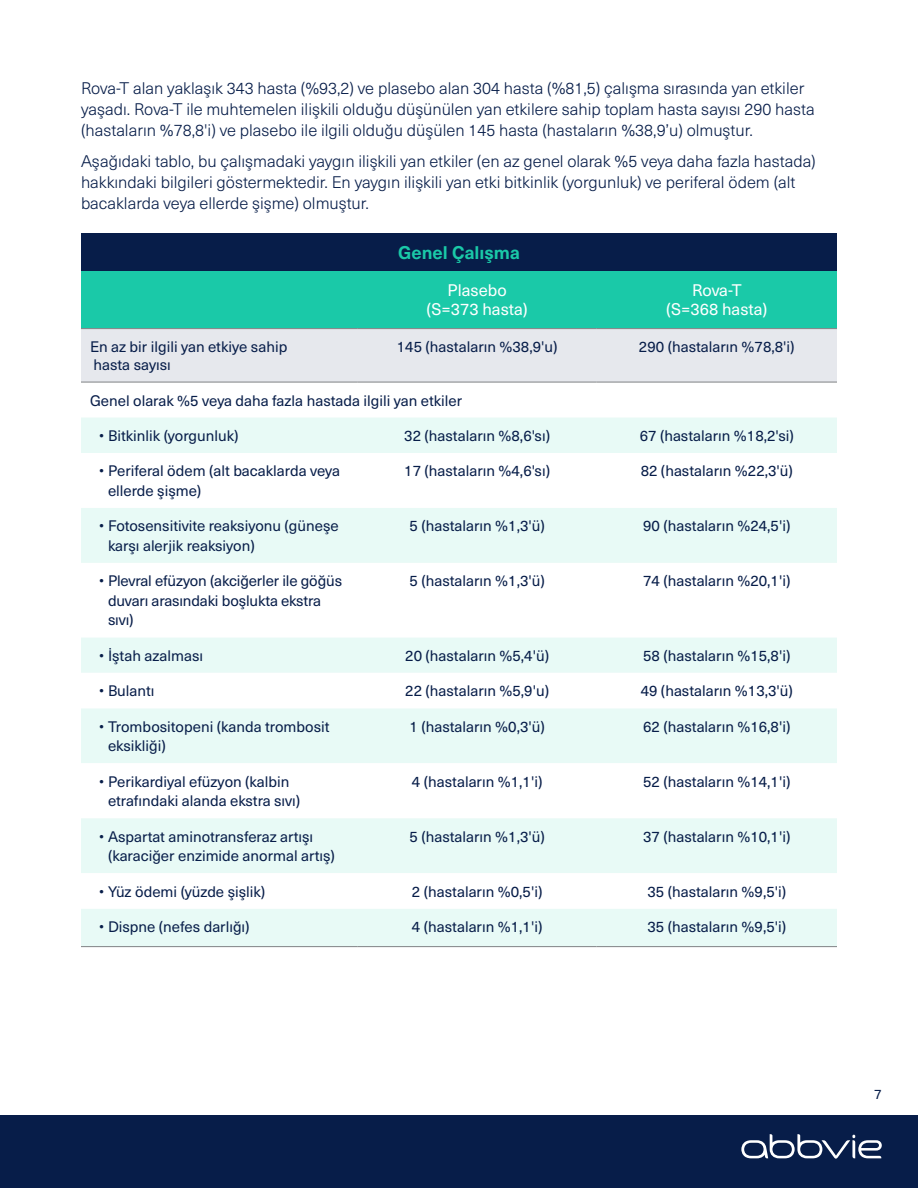
<style>
.page{position:relative;width:918px;height:1188px;background:#fff}
.page>*{position:absolute;margin:0;border:0;box-sizing:border-box;transform-origin:0 0}
.t1{font:700 18px "Neue Haas Unica Pro";color:#1ac9a8}
.t2{font:300 16.5px/21px "Neue Haas Unica Pro";color:#071d49}
.t3{font:16.5px/19.5px "Neue Haas Unica Pro";color:#fff;text-align:center}
.t4{font:15px/19.5px "Neue Haas Unica Pro";color:#071d49}
.t5{font:13.5px "Neue Haas Unica Pro";color:#071d49}
</style>
<div class="page">
<div style="left:0;top:1115px;width:918px;height:73px;background:#071d49"></div>
<div style="left:81px;top:233px;width:756px;height:38px;background:#071d49"></div>
<div style="left:81px;top:271px;width:756px;height:57px;background:#1ac9a8"></div>
<div style="left:81px;top:329px;width:756px;height:53px;background:#e6e8ed"></div>
<div style="left:81px;top:418px;width:756px;height:528px;background:#e8faf6"></div>
<svg style="left:81px;top:453px;width:756px;height:456px"></svg>
<hr style="left:81px;top:946px;width:277px;height:1px;background:#808285">
<hr style="left:358px;top:946px;width:239px;height:1px;background:#808285">
<hr style="left:597px;top:946px;width:240px;height:1px;background:#808285">
<hr style="left:81px;top:382px;width:277px;height:1px;background:#808285">
<hr style="left:358px;top:382px;width:239px;height:1px;background:#808285">
<hr style="left:597px;top:382px;width:240px;height:1px;background:#808285">
<hr style="left:81px;top:328px;width:277px;height:1px;background:#808285">
<hr style="left:358px;top:328px;width:239px;height:1px;background:#808285">
<hr style="left:597px;top:328px;width:240px;height:1px;background:#808285">
<svg style="left:741px;top:1134px;width:141px;height:25px"></svg>
<p class="t2" style="left:81px;top:78px;width:735px">Rova-T alan yaklaşık 343 hasta (%93,2) ve plasebo alan 304 hasta (%81,5) çalışma sırasında yan etkiler yaşadı. Rova-T ile muhtemelen ilişkili olduğu düşünülen yan etkilere sahip toplam hasta sayısı 290 hasta (hastaların %78,8'i) ve plasebo ile ilgili olduğu düşülen 145 hasta (hastaların %38,9’u) olmuştur.</p>
<p class="t2" style="left:81px;top:151px;width:736px">Aşağıdaki tablo, bu çalışmadaki yaygın ilişkili yan etkiler (en az genel olarak %5 veya daha fazla hastada) hakkındaki bilgileri göstermektedir. En yaygın ilişkili yan etki bitkinlik (yorgunluk) ve periferal ödem (alt bacaklarda veya ellerde şişme) olmuştur.</p>
<p class="t1" style="left:398px;top:242px;width:123px">Genel Çalışma</p>
<p class="t3" style="left:427px;top:280px;width:103px">Plasebo (S=373 hasta)</p>
<p class="t3" style="left:666px;top:280px;width:103px">Rova-T (S=368 hasta)</p>
<p class="t4" style="left:90px;top:338px;width:199px;line-height:18px">En az bir ilgili yan etkiye sahip hasta sayısı</p>
<p class="t4" style="left:397px;top:337px;width:162px">145 (hastaların %38,9'u)</p>
<p class="t4" style="left:639px;top:337px;width:157px">290 (hastaların %78,8'i)</p>
<p class="t4" style="left:90px;top:391px;width:374px">Genel olarak %5 veya daha fazla hastada ilgili yan etkiler</p>
<p class="t4" style="left:99px;top:426px;width:141px">• Bitkinlik (yorgunluk)</p>
<p class="t4" style="left:404px;top:426px;width:147px">32 (hastaların %8,6'sı)</p>
<p class="t4" style="left:640px;top:426px;width:156px">67 (hastaların %18,2'si)</p>
<p class="t4" style="left:108px;top:462px;width:234px;text-indent:-9px">• Periferal ödem (alt bacaklarda veya ellerde şişme)</p>
<p class="t4" style="left:404px;top:462px;width:147px">17 (hastaların %4,6'sı)</p>
<p class="t4" style="left:641px;top:462px;width:154px">82 (hastaların %22,3'ü)</p>
<p class="t4" style="left:108px;top:517px;width:232px;text-indent:-9px">• Fotosensitivite reaksiyonu (güneşe karşı alerjik reaksiyon)</p>
<p class="t4" style="left:409px;top:517px;width:137px">5 (hastaların %1,3'ü)</p>
<p class="t4" style="left:643px;top:517px;width:149px">90 (hastaların %24,5'i)</p>
<p class="t4" style="left:108px;top:572px;width:236px;text-indent:-9px">• Plevral efüzyon (akciğerler ile göğüs duvarı arasındaki boşlukta ekstra sıvı)</p>
<p class="t4" style="left:409px;top:572px;width:137px">5 (hastaların %1,3'ü)</p>
<p class="t4" style="left:643px;top:572px;width:149px">74 (hastaların %20,1'i)</p>
<p class="t4" style="left:99px;top:646px;width:106px">• İştah azalması</p>
<p class="t4" style="left:405px;top:646px;width:145px">20 (hastaların %5,4'ü)</p>
<p class="t4" style="left:643px;top:646px;width:149px">58 (hastaların %15,8'i)</p>
<p class="t4" style="left:99px;top:681px;width:57px">• Bulantı</p>
<p class="t4" style="left:405px;top:681px;width:145px">22 (hastaların %5,9'u)</p>
<p class="t4" style="left:641px;top:681px;width:154px">49 (hastaların %13,3'ü)</p>
<p class="t4" style="left:108px;top:717px;width:223px;text-indent:-9px">• Trombositopeni (kanda trombosit eksikliği)</p>
<p class="t4" style="left:409px;top:717px;width:137px">1 (hastaların %0,3'ü)</p>
<p class="t4" style="left:643px;top:717px;width:149px">62 (hastaların %16,8'i)</p>
<p class="t4" style="left:108px;top:772px;width:194px;text-indent:-9px">• Perikardiyal efüzyon (kalbin etrafındaki alanda ekstra sıvı)</p>
<p class="t4" style="left:412px;top:772px;width:132px">4 (hastaların %1,1'i)</p>
<p class="t4" style="left:643px;top:772px;width:149px">52 (hastaların %14,1'i)</p>
<p class="t4" style="left:108px;top:827px;width:228px;text-indent:-9px">• Aspartat aminotransferaz artışı (karaciğer enzimide anormal artış)</p>
<p class="t4" style="left:409px;top:827px;width:137px">5 (hastaların %1,3'ü)</p>
<p class="t4" style="left:643px;top:827px;width:149px">37 (hastaların %10,1'i)</p>
<p class="t4" style="left:99px;top:882px;width:168px">• Yüz ödemi (yüzde şişlik)</p>
<p class="t4" style="left:412px;top:882px;width:132px">2 (hastaların %0,5'i)</p>
<p class="t4" style="left:647px;top:882px;width:140px">35 (hastaların %9,5'i)</p>
<p class="t4" style="left:99px;top:917px;width:152px">• Dispne (nefes darlığı)</p>
<p class="t4" style="left:412px;top:917px;width:132px">4 (hastaların %1,1'i)</p>
<p class="t4" style="left:647px;top:917px;width:140px">35 (hastaların %9,5'i)</p>
<p class="t5" style="left:874px;top:1086px;width:9px">7</p>
</div>
